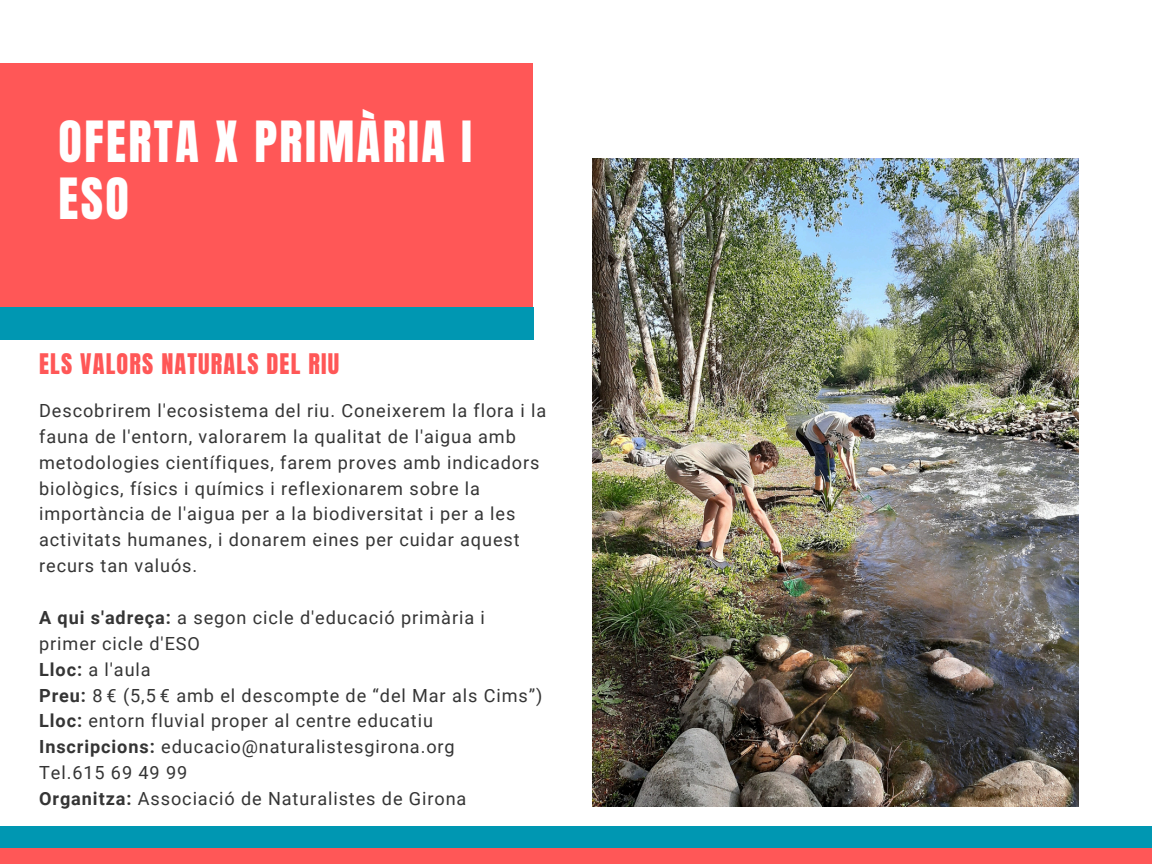
<style>
.page{position:relative;width:1152px;height:864px;background:#fff}
.page>*{position:absolute;margin:0;border:0;box-sizing:border-box;transform-origin:0 0}
.t1{font:48.3px/57.3px "Anton";letter-spacing:.05em;color:#fff}
.t2{font:24.15px "Anton";letter-spacing:.05em;color:#ff5757}
.t3{font:18.15px/25.8px "Roboto";letter-spacing:.05em;color:#353535}
.s1{font-weight:700}
</style>
<div class="page">
<div style="left:0;top:827px;width:1152px;height:37px;background:#0097b2"></div>
<div style="left:0;top:63px;width:533px;height:261px;background:#ff5757"></div>
<div style="left:0;top:308px;width:533px;height:31px;background:#0097b2"></div>
<div style="left:0;top:848px;width:1152px;height:16px;background:#ff5757"></div>
<img style="left:593px;top:159px;width:486px;height:648px">
<h1 class="t1" style="left:58px;top:114px;width:415px">OFERTA X PRIMÀRIA I<br>ESO</h1>
<p class="t2" style="left:39px;top:347px;width:302px">ELS VALORS NATURALS DEL RIU</p>
<p class="t3" style="left:39px;top:398px;width:509px">Descobrirem l'ecosistema del riu. Coneixerem la flora i la fauna de l'entorn, valorarem la qualitat de l'aigua amb metodologies científiques, farem proves amb indicadors biològics, físics i químics i reflexionarem sobre la importància de l'aigua per a la biodiversitat i per a les activitats humanes, i donarem eines per cuidar aquest recurs tan valuós.</p>
<h2 class="t3" style="left:39px;top:605px;width:447px"><span class="s1">A qui s'adreça:</span> a segon cicle d'educació primària i primer cicle d'ESO</h2>
<p class="t3" style="left:39px;top:657px;width:113px"><span class="s1">Lloc:</span> a l'aula</p>
<p class="t3" style="left:39px;top:682px;width:505px"><span class="s1">Preu:</span> 8 € (5,5 € amb el descompte de “del Mar als Cims”)</p>
<p class="t3" style="left:39px;top:708px;width:395px"><span class="s1">Lloc:</span> entorn fluvial proper al centre educatiu</p>
<p class="t3" style="left:39px;top:734px;width:417px"><span class="s1">Inscripcions:</span> educacio@naturalistesgirona.org</p>
<p class="t3" style="left:39px;top:760px;width:150px">Tel.615 69 49 99</p>
<p class="t3" style="left:39px;top:786px;width:429px"><span class="s1">Organitza:</span> Associació de Naturalistes de Girona</p>
</div>
